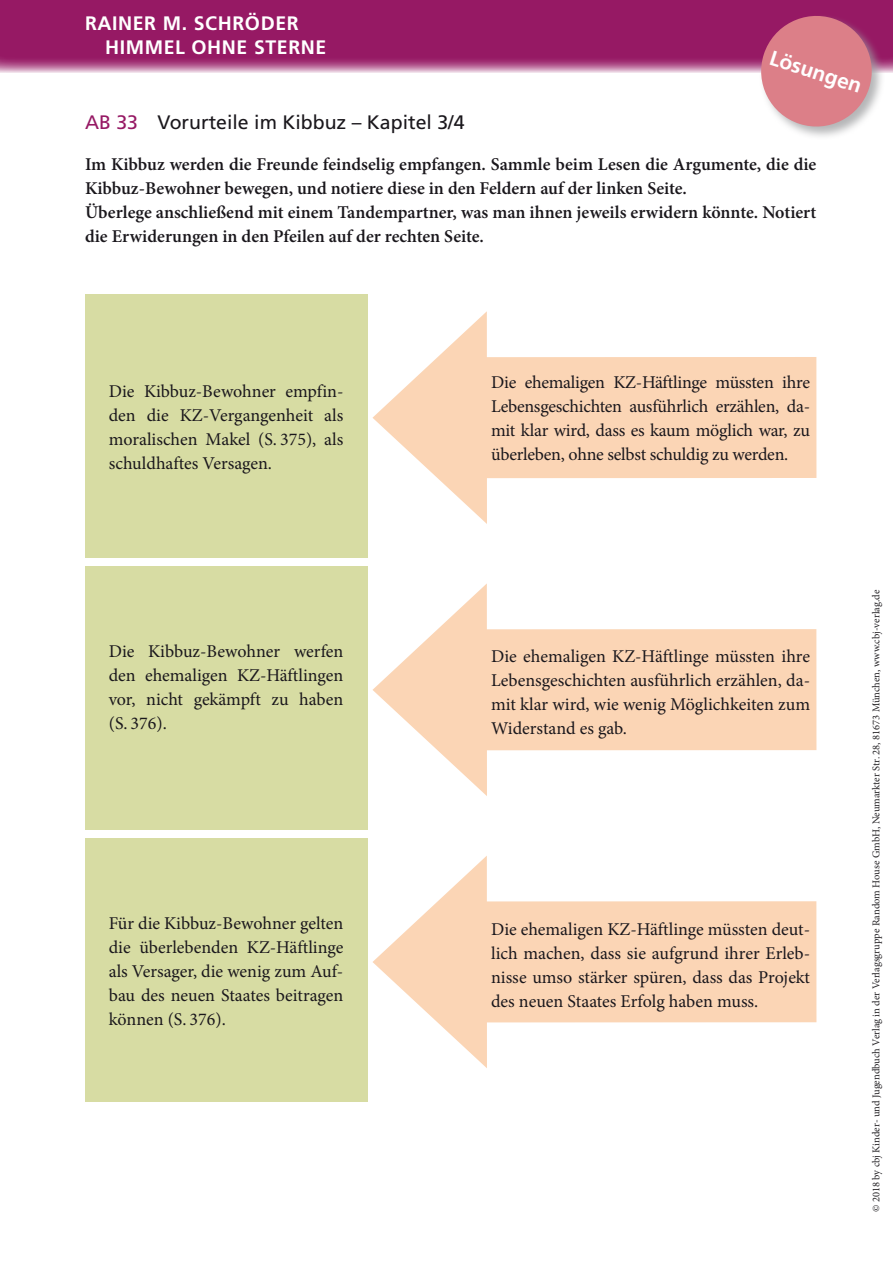
<style>
.page{position:relative;width:893px;height:1263px;background:#fff}
.page>*{position:absolute;margin:0;border:0;box-sizing:border-box;transform-origin:0 0}
.t1{font:700 21px "Frutiger LT Pro";color:#fff}
.t2{font:19.5px "Frutiger LT Pro";color:#1a171c}
.t3{font:700 19.5px/24px "Frutiger LT Pro";letter-spacing:.03em;color:#fff}
.t4{font:18px/24px "Minion Pro";letter-spacing:-.005em;color:#1a171c;text-align:justify}
.t5{font:600 18px/24px "Minion Pro";color:#1a171c}
.t6{font:10.5px "Minion Pro";color:#232124}
.s1{color:#961964}
</style>
<div class="page">
<svg style="left:0;top:0;width:893px;height:72px;background:#9c276d"></svg>
<div style="left:759px;top:14px;width:127px;height:127px;background:#9d9ea0;opacity:.75"></div>
<svg style="left:754px;top:9px;width:124px;height:124px;background:#d18194"></svg>
<div style="left:85px;top:294px;width:282px;height:264px;background:#d7dca3"></div>
<div style="left:466px;top:357px;width:350px;height:121px;background:#fbd5b5"></div>
<svg style="left:372px;top:311px;width:115px;height:213px"></svg>
<div style="left:85px;top:838px;width:282px;height:264px;background:#d7dca3"></div>
<div style="left:466px;top:901px;width:350px;height:121px;background:#fbd5b5"></div>
<svg style="left:373px;top:856px;width:114px;height:212px"></svg>
<div style="left:85px;top:566px;width:282px;height:264px;background:#d7dca3"></div>
<div style="left:466px;top:629px;width:350px;height:121px;background:#fbd5b5"></div>
<svg style="left:372px;top:583px;width:115px;height:213px"></svg>
<p class="t3" style="left:105px;top:12px;width:223px;text-indent:-20px">RAINER M. SCHRÖDER<br>HIMMEL OHNE STERNE</p>
<p class="t1" style="left:774px;top:45px;width:97px;rotate:18deg">Lösungen</p>
<p class="t2" style="left:85px;top:111px;width:381px"><span class="s1">AB 33</span> Vorurteile im Kibbuz – Kapitel 3/4</p>
<p class="t5" style="left:85px;top:153px;width:733px">Im Kibbuz werden die Freunde feindselig empfangen. Sammle beim Lesen die Argumente, die die Kibbuz-Bewohner bewegen, und notiere diese in den Feldern auf der linken Seite.<br>Überlege anschließend mit einem Tandempartner, was man ihnen jeweils erwidern könnte. Notiert die Erwiderungen in den Pfeilen auf der rechten Seite.</p>
<p class="t4" style="left:109px;top:379px;width:236px">Die Kibbuz-Bewohner empfin&shy;den die KZ-Vergangenheit als moralischen Makel (S. 375), als schuldhaftes Versagen.</p>
<p class="t4" style="left:109px;top:639px;width:236px">Die Kibbuz-Bewohner werfen den ehemaligen KZ-Häftlingen vor, nicht gekämpft zu haben (S. 376).</p>
<p class="t4" style="left:109px;top:911px;width:236px">Für die Kibbuz-Bewohner gelten die überlebenden KZ-Häftlinge als Versager, die wenig zum Auf&shy;bau des neuen Staates beitragen können (S. 376).</p>
<p class="t4" style="left:491px;top:370px;width:320px">Die ehemaligen KZ-Häftlinge müssten ihre Lebensgeschichten ausführlich erzählen, da&shy;mit klar wird, dass es kaum möglich war, zu überleben, ohne selbst schuldig zu werden.</p>
<p class="t4" style="left:491px;top:645px;width:320px">Die ehemaligen KZ-Häftlinge müssten ihre Lebensgeschichten ausführlich erzählen, da&shy;mit klar wird, wie wenig Möglichkeiten zum Widerstand es gab.</p>
<p class="t4" style="left:491px;top:917px;width:320px">Die ehemaligen KZ-Häftlinge müssten deut&shy;lich machen, dass sie aufgrund ihrer Erleb&shy;nisse umso stärker spüren, dass das Projekt des neuen Staates Erfolg haben muss.</p>
<p class="t6" style="left:869px;top:1212px;width:624px;rotate:-90deg">© 2018 by cbj Kinder- und Jugendbuch Verlag in der Verlagsgruppe Random House GmbH, Neumarkter Str. 28, 81673 München, www.cbj-verlag.de</p>
</div>
